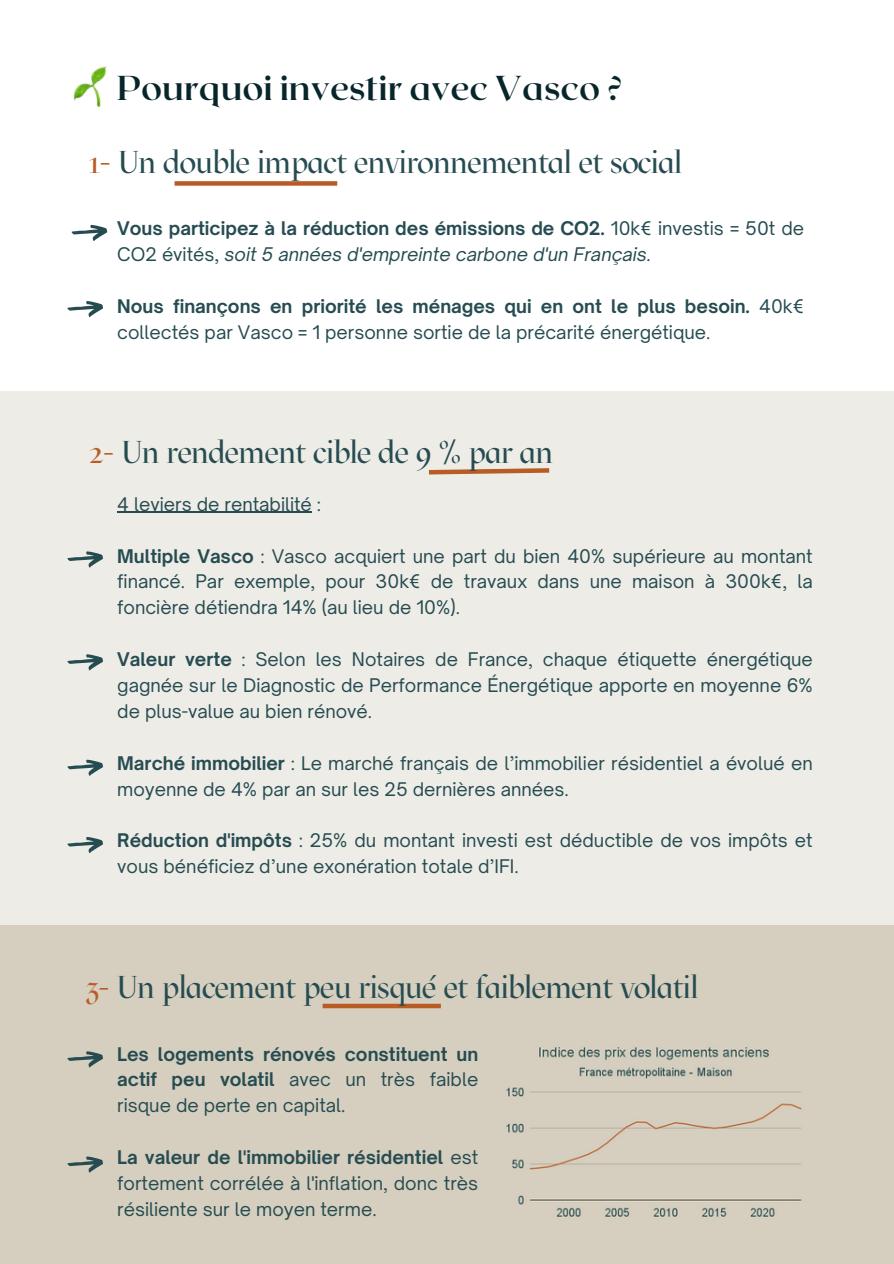
<style>
.page{position:relative;width:894px;height:1264px;background:#fff}
.page>*{position:absolute;margin:0;border:0;box-sizing:border-box;transform-origin:0 0}
.t1{font:700 34.5px "Roxborough CF";color:#08262a}
.t2{font:31.5px "MAZIUSREVIEW20.09";color:#264c51}
.t3{font:18px/25.8px "Open Sauce One";color:#264c51;text-align:justify}
.t4{font:700 18px/25.8px "Open Sauce One";color:#264c51}
.s1{color:#b85b24}
.s2{font-weight:400}
.s3{font-weight:400;font-style:italic}
.s4{font-weight:700}
</style>
<div class="page">
<div style="left:174px;top:181px;width:163px;height:5px;background:#b85b24"></div>
<svg style="left:71px;top:225px;width:36px;height:16px"></svg>
<svg style="left:67px;top:301px;width:36px;height:16px"></svg>
<div style="left:0;top:391px;width:893px;height:550px;background:#eeece7"></div>
<svg style="left:428px;top:468px;width:122px;height:7px"></svg>
<svg style="left:67px;top:551px;width:36px;height:16px"></svg>
<svg style="left:67px;top:759px;width:36px;height:17px"></svg>
<svg style="left:67px;top:837px;width:36px;height:16px"></svg>
<img style="left:73px;top:66px;width:34px;height:41px">
<svg style="left:67px;top:654px;width:36px;height:16px"></svg>
<div style="left:0;top:925px;width:893px;height:338px;background:#d6cfbf"></div>
<div style="left:322px;top:1003px;width:119px;height:5px;background:#b85b24"></div>
<svg style="left:67px;top:1051px;width:36px;height:16px"></svg>
<svg style="left:67px;top:1156px;width:36px;height:16px"></svg>
<img style="left:506px;top:1047px;width:296px;height:170px">
<hr style="left:117px;top:512px;width:195px;height:1px;background:#264c51">
<p class="t1" style="left:117px;top:66px;width:507px">Pourquoi investir avec Vasco ?</p>
<p class="t2" style="left:89px;top:143px;width:593px"><span class="s1">1-</span> Un double impact environnemental et social</p>
<p class="t4" style="left:117px;top:215px;width:688px">Vous participez à la réduction des émissions de CO2. <span class="s2">10k€ investis = 50t de<br>CO2 évités,</span> <span class="s3">soit 5 années d'empreinte carbone d'un Français.</span></p>
<p class="t3" style="left:117px;top:293px;width:688px"><span class="s4">Nous finançons en priorité les ménages qui en ont le plus besoin.</span> 40k€ collectés par Vasco = 1 personne sortie de la précarité énergétique.</p>
<h2 class="t2" style="left:89px;top:433px;width:465px"><span class="s1">2-</span> Un rendement cible de 9 % par an</h2>
<h2 class="t3" style="left:117px;top:491px;width:205px">4 leviers de rentabilité :</h2>
<p class="t3" style="left:117px;top:542px;width:696px"><span class="s4">Multiple Vasco</span> : Vasco acquiert une part du bien 40% supérieure au montant financé. Par exemple, pour 30k€ de travaux dans une maison à 300k€, la foncière détiendra 14% (au lieu de 10%).</p>
<p class="t3" style="left:117px;top:646px;width:696px"><span class="s4">Valeur verte</span> : Selon les Notaires de France, chaque étiquette énergétique gagnée sur le Diagnostic de Performance Énergétique apporte en moyenne 6% de plus-value au bien rénové.</p>
<p class="t3" style="left:117px;top:749px;width:696px"><span class="s4">Marché immobilier</span> : Le marché français de l’immobilier résidentiel a évolué en moyenne de 4% par an sur les 25 dernières années.</p>
<p class="t3" style="left:117px;top:827px;width:696px"><span class="s4">Réduction d'impôts</span> : 25% du montant investi est déductible de vos impôts et vous bénéficiez d’une exonération totale d’IFI.</p>
<p class="t2" style="left:85px;top:968px;width:614px"><span class="s1">3-</span> Un placement peu risqué et faiblement volatil</p>
<p class="t4" style="left:117px;top:1040px;width:362px;text-align:justify">Les logements rénovés constituent un actif peu volatil <span class="s2">avec un très faible risque de perte en capital.</span></p>
<p class="t3" style="left:117px;top:1144px;width:362px"><span class="s4">La valeur de l'immobilier résidentiel</span> est fortement corrélée à l'inflation, donc très résiliente sur le moyen terme.</p>
</div>
